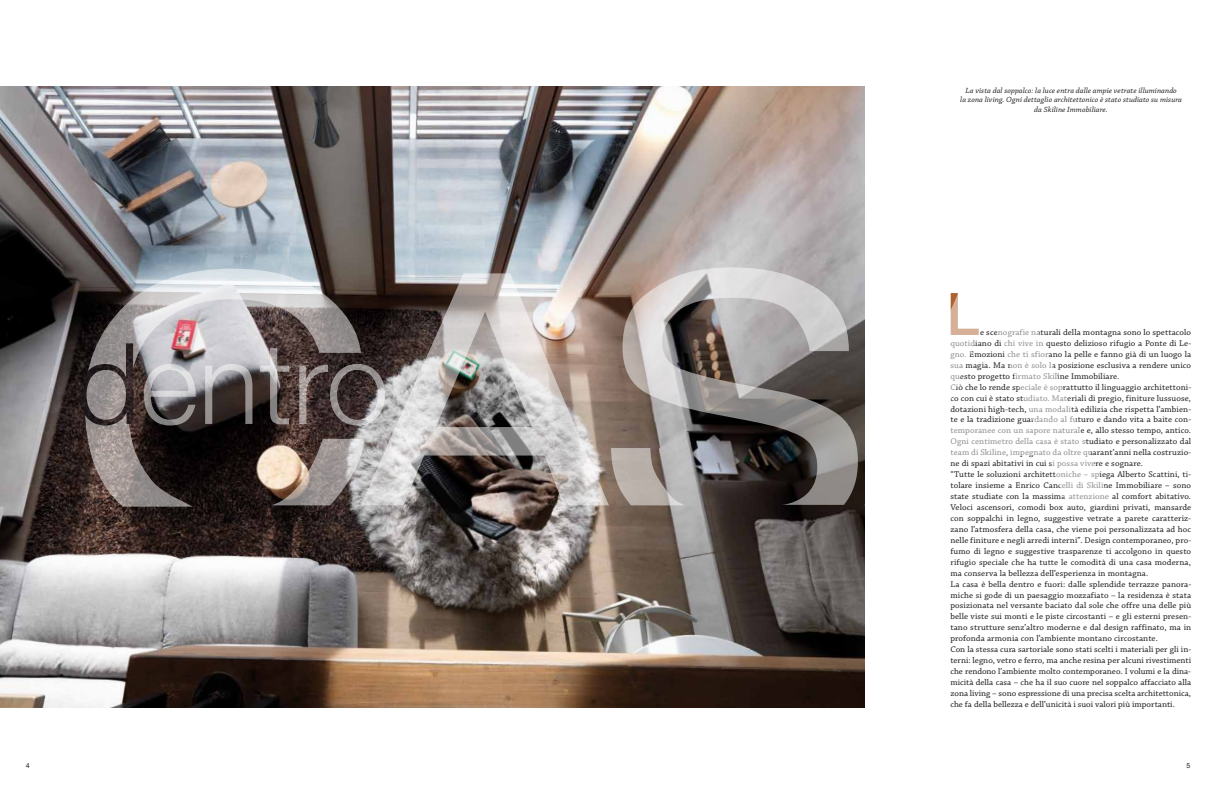
<style>
.page{position:relative;width:1216px;height:794px;background:#fff}
.page>*{position:absolute;margin:0;border:0;box-sizing:border-box;transform-origin:0 0}
.t1{font:500 58.62px "Helvetica Neue";color:#ac6231}
.t2{font:8.75px/10.9px "Chaparral Pro";letter-spacing:.01em;color:#1a171c}
.t3{font:italic 7.88px/9.6px "Chaparral Pro";letter-spacing:.01em;color:#1a171c;text-align:center}
.t4{font:7px "Helvetica Neue";color:#1a171c}
</style>
<div class="page">
<img style="left:0;top:87px;width:864px;height:620px">
<svg style="left:361px;top:273px;width:248px;height:232px;background:#9c9490"></svg>
<svg style="left:864px;top:273px;width:1px;height:232px"></svg>
<svg style="left:361px;top:439px;width:3px;height:66px"></svg>
<svg style="left:610px;top:448px;width:12px;height:57px"></svg>
<svg style="left:622px;top:267px;width:235px;height:238px;background:#8a8583"></svg>
<svg style="left:85px;top:269px;width:276px;height:237px;background:#797271"></svg>
<svg style="left:79px;top:343px;width:54px;height:82px;background:#665e5e"></svg>
<svg style="left:144px;top:364px;width:52px;height:61px;background:#908d90"></svg>
<svg style="left:205px;top:364px;width:47px;height:60px;background:#696363"></svg>
<svg style="left:260px;top:348px;width:29px;height:76px;background:#695f5e"></svg>
<svg style="left:299px;top:364px;width:86px;height:61px;background:#635857"></svg>
<p class="t3" style="left:960px;top:86px;width:223px">La vista dal soppalco: la luce entra dalle ampie vetrate illuminando<br>la zona living. Ogni dettaglio architettonico è stato studiato su misura da Skiline Immobiliare.</p>
<h1 class="t1" style="left:946px;top:279px;width:34px">L</h1>
<p class="t2" style="left:950px;top:327px;width:242px;text-indent:30px">e scenografie naturali della montagna sono lo spettacolo quotidiano di chi vive in questo delizioso rifugio a Ponte di Le&shy;gno. Emozioni che ti sfiorano la pelle e fanno già di un luogo la sua magia. Ma non è solo la posizione esclusiva a rendere unico questo progetto firmato Skiline Immobiliare.<br>Ciò che lo rende speciale è soprattutto il linguaggio architettoni&shy;co con cui è stato studiato. Materiali di pregio, finiture lussuose, dotazioni high-tech, una modalità edilizia che rispetta l’ambien&shy;te e la tradizione guardando al futuro e dando vita a baite con&shy;temporanee con un sapore naturale e, allo stesso tempo, antico.<br>Ogni centimetro della casa è stato studiato e personalizzato dal team di Skiline, impegnato da oltre quarant’anni nella costruzio&shy;ne di spazi abitativi in cui si possa vivere e sognare.<br>“Tutte le soluzioni architettoniche – spiega Alberto Scattini, ti&shy;tolare insieme a Enrico Cancelli di Skiline Immobiliare – sono state studiate con la massima attenzione al comfort abitativo.<br>Veloci ascensori, comodi box auto, giardini privati, mansarde con soppalchi in legno, suggestive vetrate a parete caratteriz&shy;zano l’atmosfera della casa, che viene poi personalizzata ad hoc nelle finiture e negli arredi interni”. Design contemporaneo, pro&shy;fumo di legno e suggestive trasparenze ti accolgono in questo rifugio speciale che ha tutte le comodità di una casa moderna, ma conserva la bellezza dell’esperienza in montagna.<br>La casa è bella dentro e fuori: dalle splendide terrazze panora&shy;miche si gode di un paesaggio mozzafiato – la residenza è stata posizionata nel versante baciato dal sole che offre una delle più belle viste sui monti e le piste circostanti – e gli esterni presen&shy;tano strutture senz’altro moderne e dal design raffinato, ma in profonda armonia con l’ambiente montano circostante.<br>Con la stessa cura sartoriale sono stati scelti i materiali per gli in&shy;terni: legno, vetro e ferro, ma anche resina per alcuni rivestimenti che rendono l’ambiente molto contemporaneo. I volumi e la dina&shy;micità della casa – che ha il suo cuore nel soppalco affacciato alla zona living – sono espressione di una precisa scelta architettonica, che fa della bellezza e dell’unicità i suoi valori più importanti.</p>
<p class="t4" style="left:26px;top:761px;width:5px">4</p>
<p class="t4" style="left:1186px;top:761px;width:5px">5</p>
</div>
